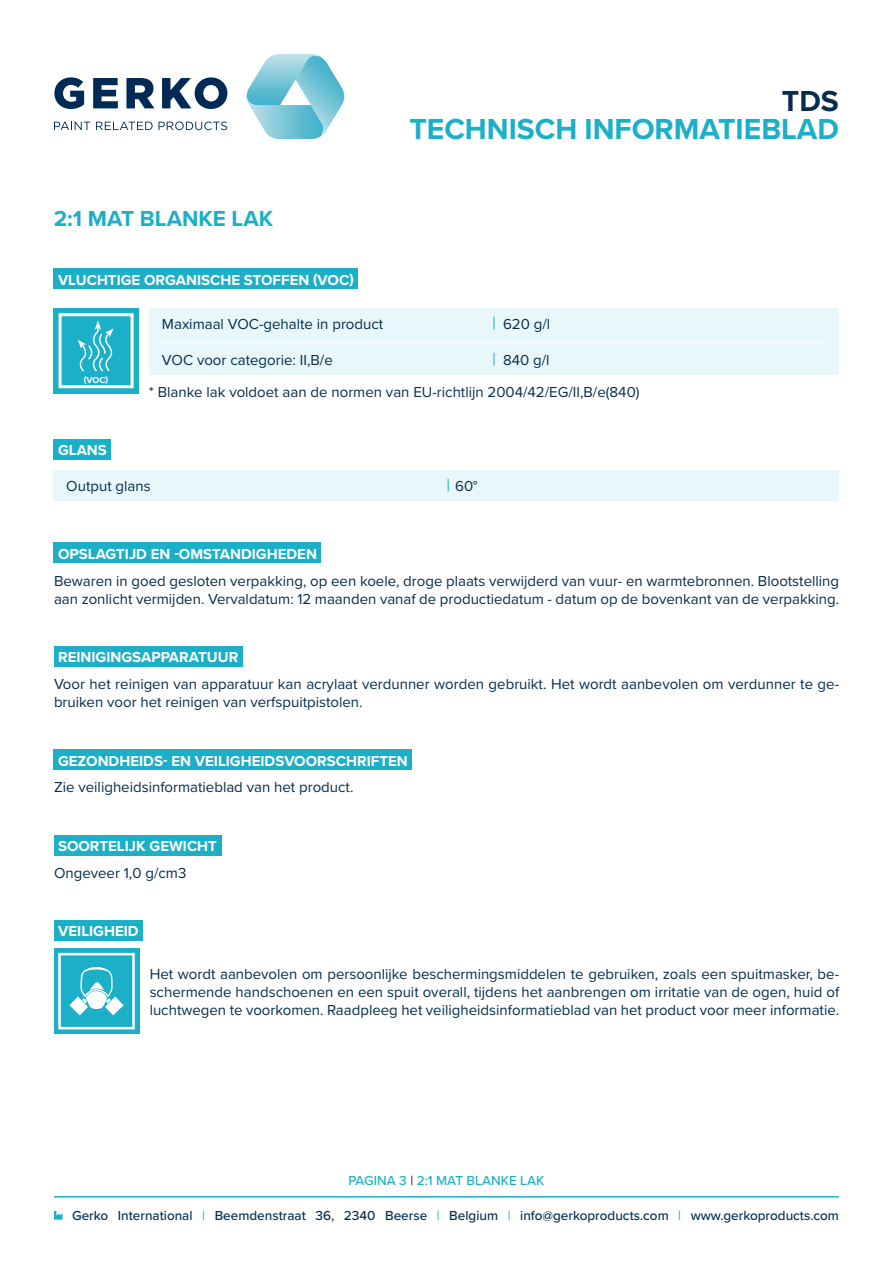
<style>
.page{position:relative;width:893px;height:1263px;background:#fff}
.page>*{position:absolute;margin:0;border:0;box-sizing:border-box;transform-origin:0 0}
.t1{font:700 30px "Proxima Nova";color:#1bafc8}
.t2{font:700 30px "Proxima Nova";color:#062d4d}
.t3{font:700 22.5px "Proxima Nova";color:#1bafc8}
.Alineastijl{font:15px/18px "Proxima Nova";color:#062d4d}
.t4{font:700 15px "Proxima Nova";color:#fff}
.t5{font:500 13.5px "Proxima Nova";color:#062d4d}
.t6{font:500 13.5px "Proxima Nova";color:#1bafc8}
.t7{font:700 9px "Proxima Nova";color:#fff}
.s1{color:#062d4d}
.s2{color:#1bafc8}
</style>
<div class="page">
<div style="left:54px;top:269px;width:304px;height:20px;background:#1bafc8"></div>
<div style="left:54px;top:439px;width:57px;height:21px;background:#1bafc8"></div>
<div style="left:54px;top:543px;width:267px;height:20px;background:#1bafc8"></div>
<div style="left:54px;top:646px;width:189px;height:20px;background:#1bafc8"></div>
<div style="left:54px;top:749px;width:358px;height:21px;background:#1bafc8"></div>
<div style="left:54px;top:835px;width:167px;height:20px;background:#1bafc8"></div>
<div style="left:149px;top:308px;width:690px;height:66px;background:#e8f7f9"></div>
<div style="left:54px;top:470px;width:785px;height:30px;background:#e8f7f9"></div>
<hr style="left:162px;top:342px;width:664px;height:1px;background:#fff">
<svg style="left:494px;top:353px;width:1px;height:13px"></svg>
<svg style="left:494px;top:317px;width:1px;height:12px"></svg>
<svg style="left:448px;top:479px;width:1px;height:12px"></svg>
<div style="left:54px;top:308px;width:85px;height:85px;background:#1bafc8"></div>
<svg style="left:77px;top:321px;width:37px;height:51px"></svg>
<div style="left:59px;top:313px;width:75px;height:75px;border:3px solid #fff"></div>
<div style="left:54px;top:920px;width:89px;height:20px;background:#1bafc8"></div>
<div style="left:54px;top:949px;width:85px;height:85px;background:#1bafc8"></div>
<svg style="left:58px;top:953px;width:77px;height:76px"></svg>
<svg style="left:54px;top:122px;width:36px;height:8px"></svg>
<svg style="left:96px;top:122px;width:57px;height:8px"></svg>
<svg style="left:159px;top:122px;width:68px;height:8px"></svg>
<svg style="left:54px;top:77px;width:30px;height:32px"></svg>
<svg style="left:93px;top:78px;width:25px;height:30px"></svg>
<svg style="left:126px;top:78px;width:28px;height:30px"></svg>
<svg style="left:162px;top:77px;width:65px;height:32px"></svg>
<svg style="left:246px;top:54px;width:98px;height:85px"></svg>
<svg style="left:54px;top:1211px;width:8px;height:8px"></svg>
<hr style="left:54px;top:1196px;width:785px;height:1px;background:#1bafc8">
<p class="t2" style="left:782px;top:78px;width:58px">TDS</p>
<p class="t1" style="left:409px;top:107px;width:431px">TECHNISCH INFORMATIEBLAD</p>
<p class="t3" style="left:54px;top:202px;width:221px">2:1 MAT BLANKE LAK</p>
<p class="t4" style="left:58px;top:269px;width:297px">VLUCHTIGE ORGANISCHE STOFFEN (VOC)</p>
<p class="t7" style="left:84px;top:373px;width:26px">(VOC)</p>
<p class="Alineastijl" style="left:162px;top:314px;width:223px">Maximaal VOC-gehalte in product</p>
<p class="Alineastijl" style="left:162px;top:350px;width:172px">VOC voor categorie: II,B/e</p>
<p class="Alineastijl" style="left:503px;top:314px;width:49px">620 g/l</p>
<p class="Alineastijl" style="left:503px;top:350px;width:48px">840 g/l</p>
<p class="t4" style="left:58px;top:439px;width:50px">GLANS</p>
<p class="Alineastijl" style="left:149px;top:382px;width:492px">* Blanke lak voldoet aan de normen van EU-richtlijn 2004/42/EG/II,B/e(840)</p>
<p class="Alineastijl" style="left:66px;top:476px;width:86px">Output glans</p>
<p class="Alineastijl" style="left:455px;top:476px;width:24px">60°</p>
<p class="t4" style="left:58px;top:543px;width:260px">OPSLAGTIJD EN -OMSTANDIGHEDEN</p>
<p class="Alineastijl" style="left:54px;top:571px;width:787px">Bewaren in goed gesloten verpakking, op een koele, droge plaats verwijderd van vuur- en warmtebronnen. Blootstelling aan zonlicht vermijden. Vervaldatum: 12 maanden vanaf de productiedatum - datum op de bovenkant van de verpakking.</p>
<p class="t4" style="left:58px;top:646px;width:182px">REINIGINGSAPPARATUUR</p>
<p class="Alineastijl" style="left:54px;top:674px;width:787px">Voor het reinigen van apparatuur kan acrylaat verdunner worden gebruikt. Het wordt aanbevolen om verdunner te ge&shy;bruiken voor het reinigen van verfspuitpistolen.</p>
<p class="t4" style="left:58px;top:749px;width:351px">GEZONDHEIDS- EN VEILIGHEIDSVOORSCHRIFTEN</p>
<p class="Alineastijl" style="left:54px;top:778px;width:301px">Zie veiligheidsinformatieblad van het product.</p>
<p class="t4" style="left:58px;top:835px;width:160px">SOORTELIJK GEWICHT</p>
<p class="Alineastijl" style="left:54px;top:863px;width:134px">Ongeveer 1,0 g/cm3</p>
<p class="t4" style="left:58px;top:920px;width:82px">VEILIGHEID</p>
<p class="Alineastijl" style="left:150px;top:964px;width:691px;text-align:justify">Het wordt aanbevolen om persoonlijke beschermingsmiddelen te gebruiken, zoals een spuitmasker, be&shy;schermende handschoenen en een spuit overall, tijdens het aanbrengen om irritatie van de ogen, huid of luchtwegen te voorkomen. Raadpleeg het veiligheidsinformatieblad van het product voor meer informatie.</p>
<p class="t6" style="left:349px;top:1170px;width:197px">PAGINA 3 <span class="s1">|</span> 2:1 MAT BLANKE LAK</p>
<p class="t5" style="left:72px;top:1205px;width:768px">Gerko International <span class="s2">|</span> Beemdenstraat 36, 2340 Beerse <span class="s2">|</span> Belgium <span class="s2">|</span> info@gerkoproducts.com <span class="s2">|</span> www.gerkoproducts.com</p>
</div>
